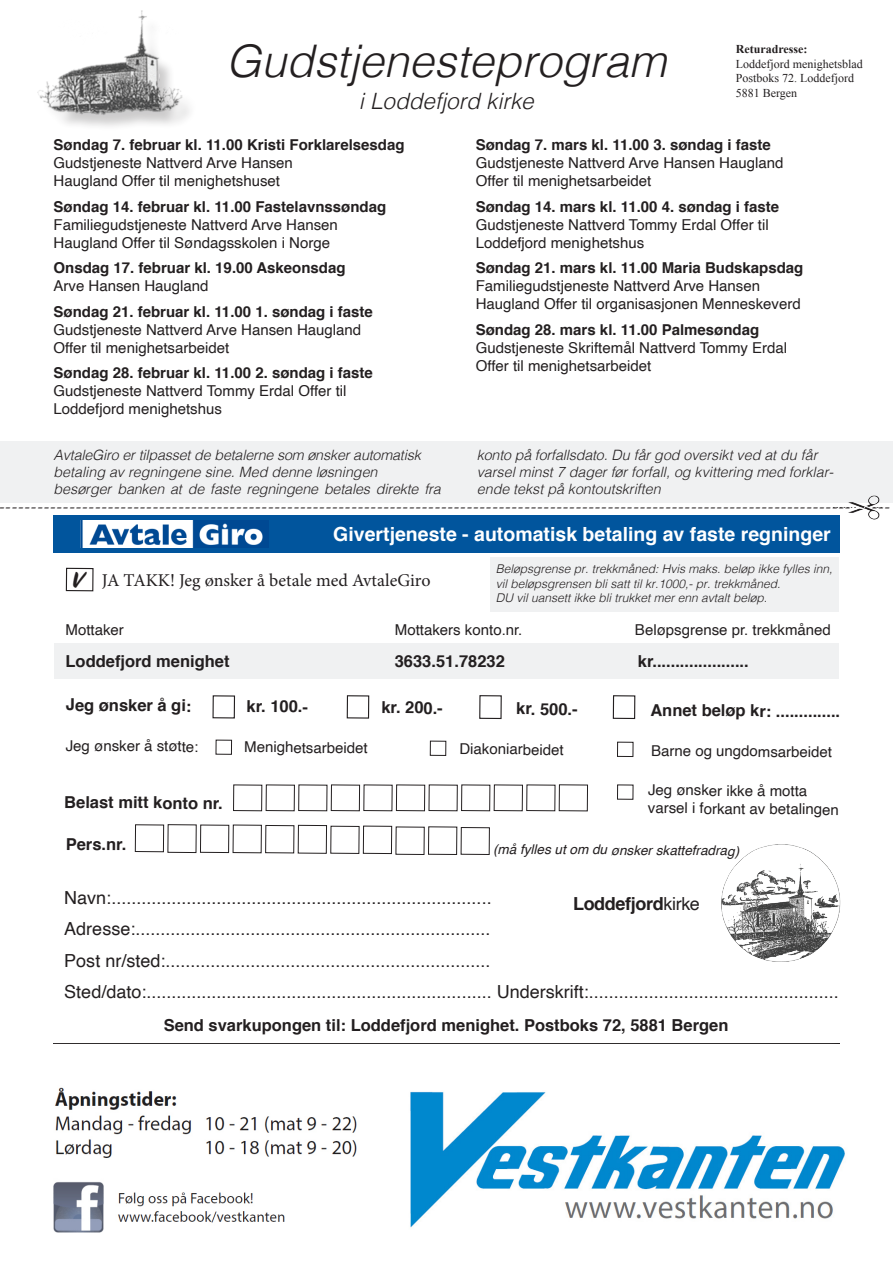
<style>
.page{position:relative;width:893px;height:1263px;background:#fff}
.page>*{position:absolute;margin:0;border:0;box-sizing:border-box;transform-origin:0 0}
.t1{font:italic 300 45px "Helvetica";color:#231f20}
.t2{font:600 37.5px "Sign Painter House Script";color:#231f20}
.t3{font:italic 300 22.5px "Helvetica";color:#231f20}
.t4{font:700 19.5px "Helvetica";color:#fff}
.t5{font:18px "Helvetica";color:#231f20}
.t6{font:18px "Minion Pro";color:#231f20}
.t7{font:700 18px "Helvetica";letter-spacing:-.02em;color:#231f20}
.t8{font:700 16.5px "Helvetica";color:#231f20}
.t9{font:15px "Helvetica";color:#231f20}
.t10{font:700 15px/18px "Helvetica";color:#231f20}
.t11{font:italic 300 14.25px "Helvetica";color:#231f20}
.t12{font:italic 13.5px "Helvetica";color:#231f20}
.t13{font:italic 300 12px "Helvetica";color:#231f20}
.t14{font:12px "Times New Roman";color:#231f20}
.t15{font:700 12px "Times New Roman";color:#231f20}
.s1{font-weight:400}
</style>
<div class="page">
<img style="left:53px;top:1087px;width:304px;height:146px">
<img style="left:410px;top:1091px;width:435px;height:137px">
<hr style="left:53px;top:1041px;width:789px;height:4px;background:#231f20;opacity:.75">
<div style="left:0;top:441px;width:893px;height:62px;background:#f0f1f2"></div>
<div style="left:490px;top:557px;width:349px;height:55px;background:#f0f1f2"></div>
<div style="left:54px;top:643px;width:785px;height:36px;background:#f0f1f2"></div>
<div style="left:54px;top:515px;width:786px;height:38px;background:#01559d"></div>
<img style="left:721px;top:844px;width:119px;height:118px">
<img style="left:833px;top:495px;width:49px;height:25px">
<img style="left:80px;top:520px;width:188px;height:28px">
<div style="left:212px;top:695px;width:23px;height:23px;border:1px solid #231f20"></div>
<div style="left:233px;top:785px;width:29px;height:26px;border:1px solid #231f20"></div>
<div style="left:266px;top:785px;width:29px;height:26px;border:1px solid #231f20"></div>
<div style="left:298px;top:785px;width:29px;height:26px;border:1px solid #231f20"></div>
<div style="left:331px;top:785px;width:29px;height:26px;border:1px solid #231f20"></div>
<div style="left:396px;top:785px;width:29px;height:26px;border:1px solid #231f20"></div>
<div style="left:461px;top:785px;width:29px;height:26px;border:1px solid #231f20"></div>
<div style="left:494px;top:785px;width:29px;height:26px;border:1px solid #231f20"></div>
<div style="left:526px;top:785px;width:29px;height:26px;border:1px solid #231f20"></div>
<div style="left:559px;top:785px;width:29px;height:26px;border:1px solid #231f20"></div>
<div style="left:216px;top:740px;width:16px;height:14px;border:1px solid #231f20"></div>
<div style="left:430px;top:741px;width:16px;height:15px;border:1px solid #231f20"></div>
<div style="left:617px;top:742px;width:16px;height:15px;border:1px solid #231f20"></div>
<div style="left:135px;top:824px;width:29px;height:28px;border:1px solid #231f20"></div>
<div style="left:168px;top:824px;width:28px;height:29px;border:1px solid #231f20"></div>
<div style="left:200px;top:825px;width:29px;height:28px;border:1px solid #231f20"></div>
<div style="left:233px;top:825px;width:29px;height:28px;border:1px solid #231f20"></div>
<div style="left:265px;top:825px;width:29px;height:28px;border:1px solid #231f20"></div>
<div style="left:298px;top:825px;width:29px;height:28px;border:1px solid #231f20"></div>
<div style="left:331px;top:826px;width:28px;height:28px;border:1px solid #231f20"></div>
<div style="left:363px;top:826px;width:29px;height:28px;border:1px solid #231f20"></div>
<div style="left:428px;top:827px;width:29px;height:28px;border:1px solid #231f20"></div>
<div style="left:461px;top:827px;width:29px;height:28px;border:1px solid #231f20"></div>
<div style="left:66px;top:568px;width:28px;height:23px;border:1px solid #231f20"></div>
<div style="left:41px;top:15px;width:158px;height:117px;background:#231f20;opacity:.23"></div>
<img style="left:37px;top:11px;width:145px;height:104px">
<div style="left:347px;top:695px;width:22px;height:24px;border:1px solid #231f20"></div>
<div style="left:479px;top:695px;width:23px;height:24px;border:1px solid #231f20"></div>
<div style="left:613px;top:695px;width:22px;height:24px;border:1px solid #231f20"></div>
<p class="t1" style="left:226px;top:23px;width:442px">Gudstjenesteprogram</p>
<p class="t3" style="left:359px;top:82px;width:177px">i Loddefjord kirke</p>
<p class="t15" style="left:736px;top:41px;width:73px">Returadresse:</p>
<p class="t14" style="left:736px;top:56px;width:128px">Loddefjord menighetsblad</p>
<p class="t14" style="left:736px;top:70px;width:120px">Postboks 72. Loddefjord</p>
<p class="t14" style="left:736px;top:84px;width:63px">5881 Bergen</p>
<p class="t10" style="left:54px;top:136px;width:352px">Søndag 7. februar kl. 11.00 Kristi Forklarelsesdag<br><span class="s1">Gudstjeneste Nattverd Arve Hansen</span></p>
<p class="t9" style="left:54px;top:169px;width:228px">Haugland Offer til menighetshuset</p>
<p class="t10" style="left:54px;top:198px;width:334px">Søndag 14. februar kl. 11.00 Fastelavnssøndag</p>
<p class="t9" style="left:54px;top:213px;width:286px">Familiegudstjeneste Nattverd Arve Hansen</p>
<p class="t9" style="left:54px;top:231px;width:278px">Haugland Offer til Søndagsskolen i Norge</p>
<p class="t10" style="left:54px;top:259px;width:294px">Onsdag 17. februar kl. 19.00 Askeonsdag</p>
<p class="t9" style="left:54px;top:274px;width:157px">Arve Hansen Haugland</p>
<p class="t10" style="left:54px;top:303px;width:321px">Søndag 21. februar kl. 11.00 1. søndag i faste</p>
<p class="t9" style="left:54px;top:318px;width:309px">Gudstjeneste Nattverd Arve Hansen Haugland</p>
<p class="t9" style="left:54px;top:336px;width:177px">Offer til menighetsarbeidet</p>
<p class="t10" style="left:54px;top:364px;width:321px">Søndag 28. februar kl. 11.00 2. søndag i faste</p>
<p class="t9" style="left:54px;top:379px;width:294px">Gudstjeneste Nattverd Tommy Erdal Offer til</p>
<p class="t9" style="left:54px;top:397px;width:170px">Loddefjord menighetshus</p>
<p class="t10" style="left:476px;top:136px;width:297px">Søndag 7. mars kl. 11.00 3. søndag i faste</p>
<p class="t9" style="left:476px;top:151px;width:309px">Gudstjeneste Nattverd Arve Hansen Haugland</p>
<p class="t9" style="left:476px;top:169px;width:177px">Offer til menighetsarbeidet</p>
<p class="t10" style="left:476px;top:198px;width:305px">Søndag 14. mars kl. 11.00 4. søndag i faste</p>
<p class="t9" style="left:476px;top:213px;width:294px">Gudstjeneste Nattverd Tommy Erdal Offer til</p>
<p class="t9" style="left:476px;top:231px;width:170px">Loddefjord menighetshus</p>
<p class="t10" style="left:476px;top:259px;width:329px">Søndag 21. mars kl. 11.00 Maria Budskapsdag</p>
<p class="t9" style="left:476px;top:274px;width:286px">Familiegudstjeneste Nattverd Arve Hansen</p>
<p class="t9" style="left:476px;top:292px;width:326px">Haugland Offer til organisasjonen Menneskeverd</p>
<p class="t10" style="left:476px;top:321px;width:285px">Søndag 28. mars kl. 11.00 Palmesøndag</p>
<p class="t9" style="left:476px;top:336px;width:313px">Gudstjeneste Skriftemål Nattverd Tommy Erdal</p>
<p class="t9" style="left:476px;top:354px;width:177px">Offer til menighetsarbeidet</p>
<p class="t11" style="left:477px;top:443px;width:342px">konto på forfallsdato. Du får god oversikt ved at du får</p>
<p class="t11" style="left:477px;top:460px;width:358px">varsel minst 7 dager før forfall, og kvittering med forklar-</p>
<p class="t11" style="left:477px;top:477px;width:185px">ende tekst på kontoutskriften</p>
<p class="t4" style="left:333px;top:518px;width:499px">Givertjeneste - automatisk betaling av faste regninger</p>
<p class="t11" style="left:54px;top:443px;width:369px">AvtaleGiro er tilpasset de betalerne som ønsker automatisk</p>
<p class="t11" style="left:54px;top:460px;width:325px">betaling av regningene sine. Med denne løsningen</p>
<p class="t11" style="left:54px;top:477px;width:389px">besørger banken at de faste regningene betales direkte fra</p>
<p class="t6" style="left:-1px;top:494px;width:893px">------------------------------------------------------------------------------------------------------------------------------------- ---</p>
<p class="t2" style="left:74px;top:553px;width:12px">v</p>
<p class="t6" style="left:102px;top:568px;width:330px">JA TAKK! Jeg ønsker å betale med AvtaleGiro</p>
<p class="t13" style="left:496px;top:559px;width:338px">Beløpsgrense pr. trekkmåned: Hvis maks. beløp ikke fylles inn,</p>
<p class="t13" style="left:496px;top:573px;width:286px">vil beløpsgrensen bli satt til kr.1000,- pr. trekkmåned.</p>
<p class="t13" style="left:496px;top:588px;width:273px">DU vil uansett ikke bli trukket mer enn avtalt beløp.</p>
<p class="t9" style="left:66px;top:618px;width:60px">Mottaker</p>
<p class="t9" style="left:395px;top:618px;width:129px">Mottakers konto.nr.</p>
<p class="t9" style="left:635px;top:618px;width:197px">Beløpsgrense pr. trekkmåned</p>
<p class="t8" style="left:66px;top:648px;width:166px">Loddefjord menighet</p>
<p class="t8" style="left:395px;top:648px;width:112px">3633.51.78232</p>
<p class="t8" style="left:638px;top:648px;width:112px">kr.....................</p>
<p class="t8" style="left:66px;top:691px;width:127px;rotate:1deg">Jeg ønsker å gi:</p>
<p class="t8" style="left:247px;top:693px;width:63px;rotate:1deg">kr. 100.-</p>
<p class="t8" style="left:382px;top:694px;width:63px;rotate:1deg">kr. 200.-</p>
<p class="t8" style="left:516px;top:695px;width:63px;rotate:1deg">kr. 500.-</p>
<p class="t8" style="left:651px;top:695px;width:191px;rotate:1deg">Annet beløp kr: ..............</p>
<p class="t9" style="left:66px;top:733px;width:134px;rotate:1deg">Jeg ønsker å støtte:</p>
<p class="t9" style="left:245px;top:735px;width:125px;rotate:1deg">Menighetsarbeidet</p>
<p class="t9" style="left:460px;top:737px;width:106px;rotate:1deg">Diakoniarbeidet</p>
<p class="t9" style="left:651px;top:738px;width:182px;rotate:1deg">Barne og ungdomsarbeidet</p>
<p class="t9" style="left:648px;top:777px;width:161px;rotate:1deg">Jeg ønsker ikke å motta</p>
<p class="t9" style="left:648px;top:795px;width:192px;rotate:1deg">varsel i forkant av betalingen</p>
<p class="t8" style="left:66px;top:830px;width:62px;rotate:1deg">Pers.nr.</p>
<p class="t12" style="left:493px;top:839px;width:248px">(må fylles ut om du ønsker skattefradrag)</p>
<p class="t5" style="left:64px;top:884px;width:429px">Navn:............................................................................</p>
<p class="t5" style="left:64px;top:915px;width:428px">Adresse:.......................................................................</p>
<p class="t5" style="left:64px;top:947px;width:428px">Post nr/sted:.................................................................</p>
<p class="t5" style="left:64px;top:978px;width:776px">Sted/dato:..................................................................... Underskrift:..................................................</p>
<p class="t8" style="left:65px;top:788px;width:160px;rotate:1deg">Belast mitt konto nr.</p>
<p class="t7" style="left:573px;top:889px;width:128px">Loddefjord<span class="s1">kirke</span></p>
<p class="t8" style="left:164px;top:1012px;width:566px">Send svarkupongen til: Loddefjord menighet. Postboks 72, 5881 Bergen</p>
</div>
